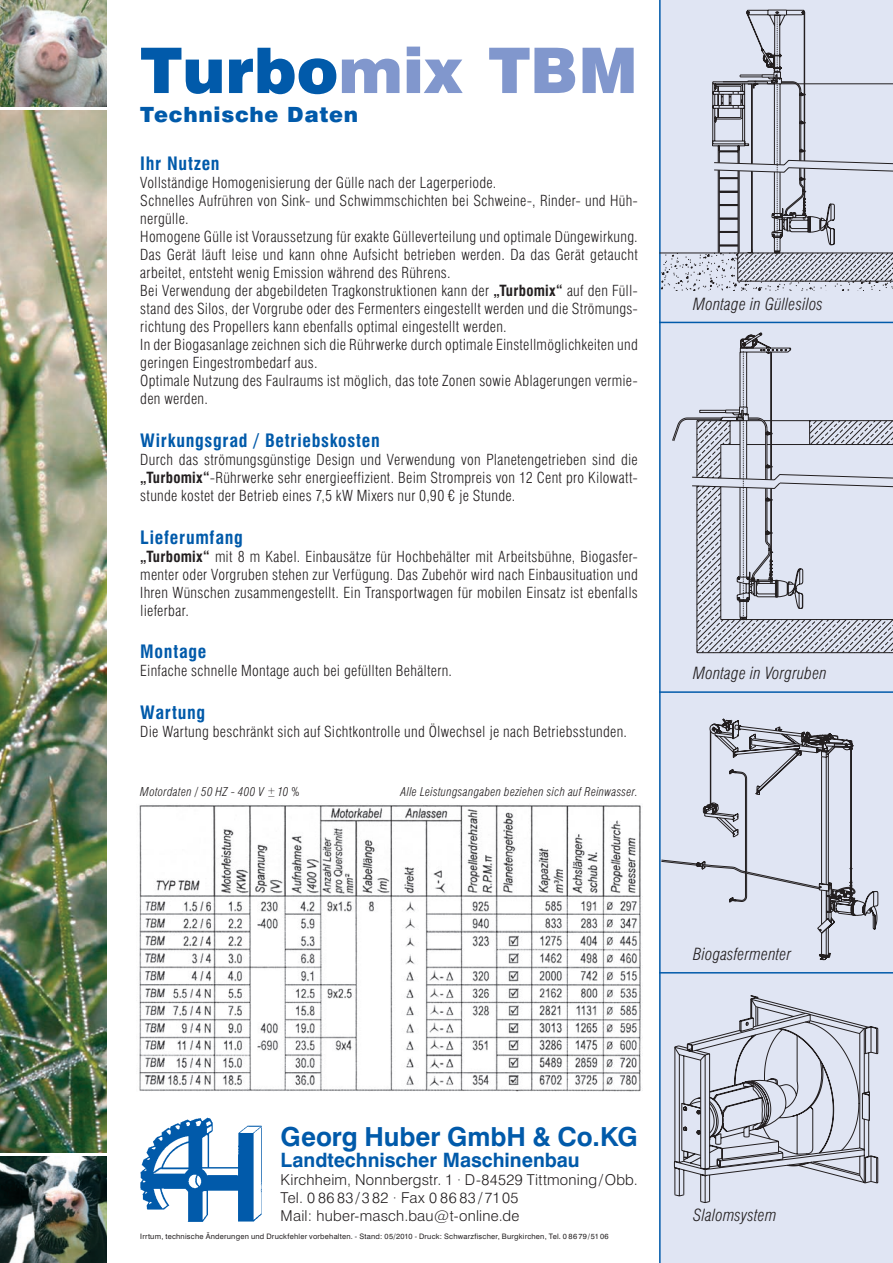
<style>
.page{position:relative;width:893px;height:1263px;background:#fff}
.page>*{position:absolute;margin:0;border:0;box-sizing:border-box;transform-origin:0 0}
.t1{font:900 63px "Swiss 721 BT";color:#8197cd}
.t2{font:700 26.25px "Swiss 721 BT";color:#015aaa}
.t3{font:900 21px "Swiss 721 BT";letter-spacing:.035em;color:#015aaa}
.t4{font:700 19.8px "Swiss 721 BT";color:#015aaa}
.überschriften_blau{font:700 condensed 18px "Swiss 721 BT";letter-spacing:.04em;color:#015aaa}
.t5{font:italic 300 condensed 16.5px "Swiss 721 BT";letter-spacing:.01em;color:#231f20}
.t6{font:300 condensed 15px/18px "Swiss 721 BT";letter-spacing:.015em;color:#231f20;text-align:justify}
.t7{font:300 15px "Swiss 721 BT";letter-spacing:.015em;color:#231f20}
.t8{font:italic 300 condensed 12px "Swiss 721 BT";letter-spacing:.025em;color:#231f20}
.t9{font:7.5px "Swiss 721 BT";letter-spacing:.025em;color:#231f20}
.s1{color:#015aaa}
.s2{font-weight:700}
.s3{font-size:10.5px}
</style>
<div class="page">
<div style="left:659px;top:0;width:234px;height:1263px;background:#e0e5f3"></div>
<img style="left:140px;top:1117px;width:122px;height:105px">
<img style="left:0;top:111px;width:106px;height:1041px">
<img style="left:0;top:1157px;width:106px;height:106px">
<img style="left:0;top:0;width:106px;height:106px">
<svg style="left:661px;top:719px;width:217px;height:241px;background:#cfd4e0"></svg>
<svg style="left:674px;top:995px;width:204px;height:208px;background:#c7cbd7"></svg>
<hr style="left:659px;top:253px;width:79px;height:1px;background:#231f20">
<svg style="left:661px;top:10px;width:232px;height:300px;background:#ced2df"></svg>
<div style="left:803px;top:340px;width:90px;height:80px;background:#e0e5f3"></div>
<svg style="left:672px;top:332px;width:131px;height:288px;background:#d4d9e6"></svg>
<svg style="left:692px;top:420px;width:5px;height:233px"></svg>
<svg style="left:697px;top:420px;width:196px;height:233px;background:#c8ccd8"></svg>
<img style="left:139px;top:805px;width:502px;height:287px">
<hr style="left:659px;top:972px;width:234px;height:1px;background:#015aaa">
<hr style="left:659px;top:691px;width:234px;height:2px;background:#015aaa">
<hr style="left:659px;top:322px;width:234px;height:1px;background:#015aaa">
<p class="t1" style="left:140px;top:32px;width:499px"><span class="s1">Turbo</span>mix TBM</p>
<p class="t3" style="left:140px;top:101px;width:219px">Technische Daten</p>
<p class="überschriften_blau" style="left:140px;top:153px;width:81px">Ihr Nutzen</p>
<p class="t6" style="left:140px;top:174px;width:358px">Vollständige Homogenisierung der Gülle nach der Lagerperiode.</p>
<p class="t6" style="left:140px;top:192px;width:499px">Schnelles Aufrühren von Sink- und Schwimmschichten bei Schweine-, Rinder- und Hüh&shy;nergülle.</p>
<p class="t6" style="left:140px;top:228px;width:499px">Homogene Gülle ist Voraussetzung für exakte Gülleverteilung und optimale Düngewirkung.<br>Das Gerät läuft leise und kann ohne Aufsicht betrieben werden. Da das Gerät getaucht arbeitet, entsteht wenig Emission während des Rührens.</p>
<p class="t6" style="left:140px;top:282px;width:499px">Bei Verwendung der abgebildeten Tragkonstruktionen kann der <span class="s2">„Turbomix“</span> auf den Füll&shy;stand des Silos, der Vorgrube oder des Fermenters eingestellt werden und die Strömungs&shy;richtung des Propellers kann ebenfalls optimal eingestellt werden.</p>
<p class="t6" style="left:140px;top:336px;width:499px">In der Biogasanlage zeichnen sich die Rührwerke durch optimale Einstellmöglichkeiten und geringen Eingestrombedarf aus.</p>
<p class="t6" style="left:140px;top:372px;width:499px">Optimale Nutzung des Faulraums ist möglich, das tote Zonen sowie Ablagerungen vermie&shy;den werden.</p>
<p class="überschriften_blau" style="left:140px;top:430px;width:241px">Wirkungsgrad / Betriebskosten</p>
<p class="t6" style="left:140px;top:450px;width:499px">Durch das strömungsgünstige Design und Verwendung von Planetengetrieben sind die <span class="s2">„Turbomix“</span>-Rührwerke sehr energieeffizient. Beim Strompreis von 12 Cent pro Kilowatt&shy;stunde kostet der Betrieb eines 7,5 kW Mixers nur 0,90 ¤ je Stunde.</p>
<p class="überschriften_blau" style="left:140px;top:526px;width:104px">Lieferumfang</p>
<p class="t6" style="left:140px;top:547px;width:499px"><span class="s2">„Turbomix“</span> mit 8 m Kabel. Einbausätze für Hochbehälter mit Arbeitsbühne, Biogasfer&shy;menter oder Vorgruben stehen zur Verfügung. Das Zubehör wird nach Einbausituation und Ihren Wünschen zusammengestellt. Ein Transportwagen für mobilen Einsatz ist ebenfalls lieferbar.</p>
<p class="überschriften_blau" style="left:140px;top:641px;width:68px">Montage</p>
<p class="t6" style="left:140px;top:662px;width:313px">Einfache schnelle Montage auch bei gefüllten Behältern.</p>
<p class="überschriften_blau" style="left:140px;top:701px;width:66px">Wartung</p>
<p class="t6" style="left:140px;top:722px;width:488px">Die Wartung beschränkt sich auf Sichtkontrolle und Ölwechsel je nach Betriebsstunden.</p>
<p class="t8" style="left:140px;top:784px;width:161px">Motordaten / 50 HZ - 400 V <span class="s3">+</span><sup>_</sup> 10 %</p>
<p class="t8" style="left:401px;top:784px;width:238px">Alle Leistungsangaben beziehen sich auf Reinwasser.</p>
<p class="t5" style="left:693px;top:294px;width:131px">Montage in Güllesilos</p>
<p class="t5" style="left:693px;top:663px;width:135px">Montage in Vorgruben</p>
<p class="t5" style="left:693px;top:944px;width:100px">Biogasfermenter</p>
<p class="t2" style="left:281px;top:1120px;width:359px">Georg Huber GmbH &amp; Co.KG</p>
<p class="t4" style="left:281px;top:1148px;width:301px">Landtechnischer Maschinenbau</p>
<p class="t7" style="left:281px;top:1170px;width:359px">Kirchheim, Nonnbergstr. 1 · D-84529 Tittmoning/Obb.</p>
<p class="t7" style="left:281px;top:1188px;width:239px">Tel. 0 86 83/3 82 · Fax 0 86 83/7105</p>
<p class="t7" style="left:281px;top:1206px;width:240px">Mail: huber-masch.bau@t-online.de</p>
<p class="t9" style="left:140px;top:1232px;width:470px">Irrtum, technische Änderungen und Druckfehler vorbehalten. - Stand: 05/2010 - Druck: Schwarzfischer, Burgkirchen, Tel. 0 86 79/51 06</p>
<p class="t5" style="left:693px;top:1205px;width:85px">Slalomsystem</p>
</div>
